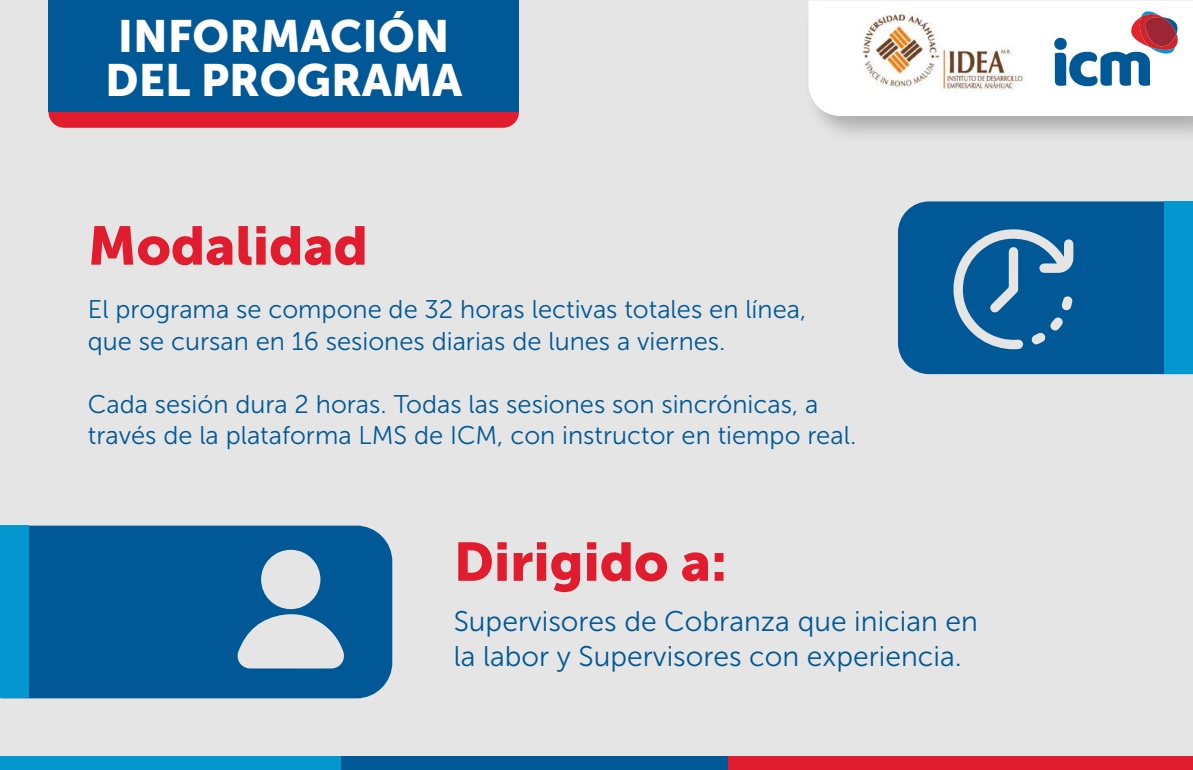
<style>
.page{position:relative;width:1193px;height:770px;background:#fff}
.page>*{position:absolute;margin:0;border:0;box-sizing:border-box;transform-origin:0 0}
.t1{font:53.85px "Museo Sans 900";color:#e11c2f}
.t2{font:44.85px/44px "Museo Sans 900";color:#fff}
.t3{font:28.35px/35px "Museo Sans 300";color:#015896}
.t4{font:25.5px/31.5px "Museo Sans 300";color:#015896}
</style>
<div class="page">
<div style="left:0;top:0;width:1192px;height:770px;background:#e5e5e5"></div>
<div style="left:48px;top:0;width:471px;height:112px;background:#015896"></div>
<svg style="left:48px;top:112px;width:471px;height:16px"></svg>
<div style="left:29px;top:525px;width:363px;height:173px;background:#015896"></div>
<div style="left:898px;top:201px;width:266px;height:173px;background:#015896"></div>
<svg style="left:953px;top:228px;width:120px;height:121px"></svg>
<svg style="left:237px;top:611px;width:109px;height:57px"></svg>
<div style="left:261px;top:549px;width:59px;height:60px;background:#e5e5e5;border-radius:50%"></div>
<div style="left:1164px;top:201px;width:28px;height:173px;background:#0497cf"></div>
<div style="left:0;top:525px;width:29px;height:173px;background:#0497cf"></div>
<div style="left:466px;top:756px;width:726px;height:14px;background:#e11c2f"></div>
<div style="left:0;top:756px;width:727px;height:14px;background:#0497cf"></div>
<div style="left:341px;top:756px;width:386px;height:14px;background:#015896"></div>
<div style="left:808px;top:0;width:384px;height:116px;background:#fff"></div>
<svg style="left:1054px;top:10px;width:125px;height:76px"></svg>
<img style="left:858px;top:5px;width:170px;height:94px">
<h2 class="t2" style="left:105px;top:14px;width:358px">INFORMACIÓN<br>DEL PROGRAMA</h2>
<h1 class="t1" style="left:88px;top:215px;width:281px">Modalidad</h1>
<p class="t4" style="left:88px;top:294px;width:720px">El programa se compone de 32 horas lectivas totales en línea, que se cursan en 16 sesiones diarias de lunes a viernes.</p>
<p class="t4" style="left:88px;top:388px;width:770px">Cada sesión dura 2 horas. Todas las sesiones son sincrónicas, a través de la plataforma LMS de ICM, con instructor en tiempo real.</p>
<h1 class="t1" style="left:454px;top:531px;width:275px">Dirigido a:</h1>
<p class="t3" style="left:454px;top:604px;width:526px">Supervisores de Cobranza que inician en la labor y Supervisores con experiencia.</p>
</div>
